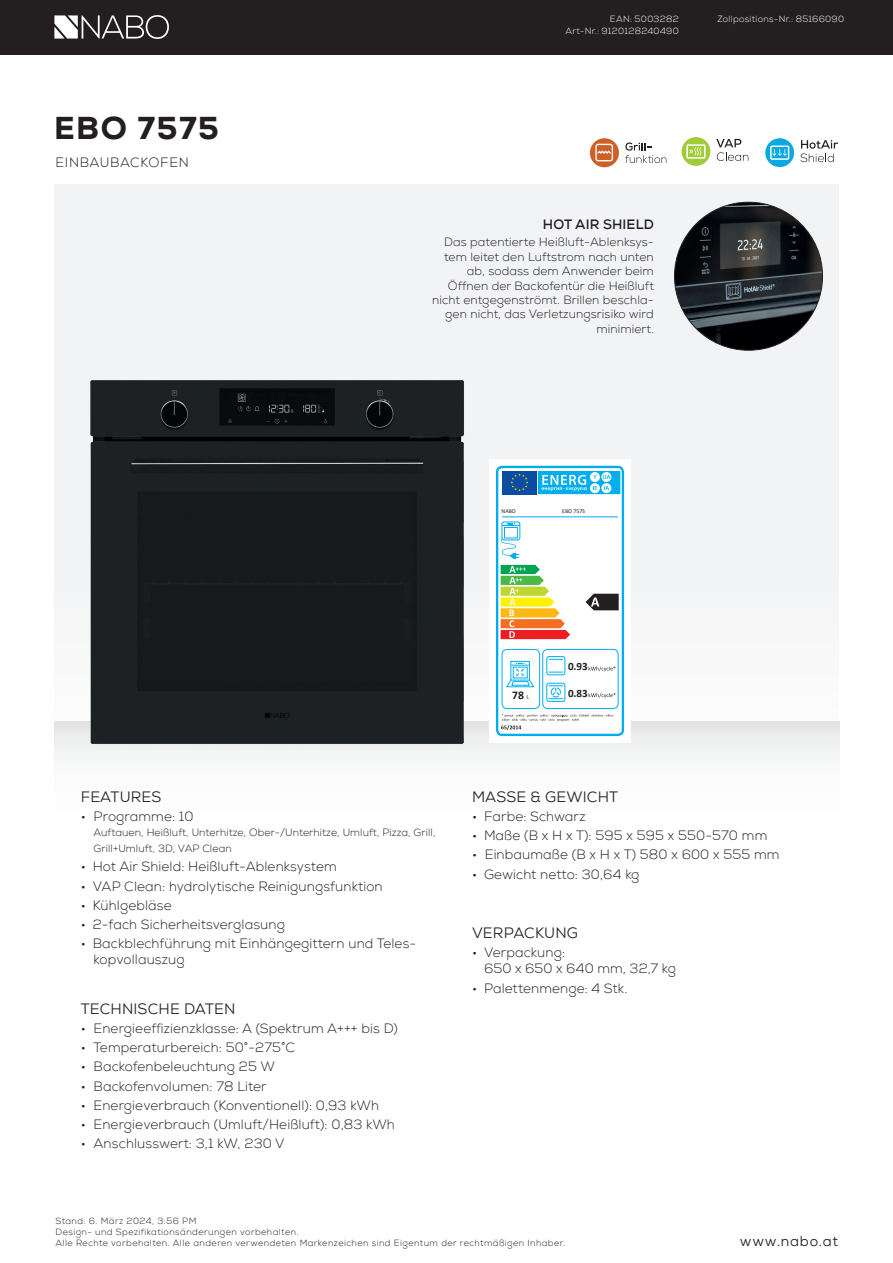
<style>
.page{position:relative;width:893px;height:1263px;background:#fff}
.page>*{position:absolute;margin:0;border:0;box-sizing:border-box;transform-origin:0 0}
.t1{font:800 31.5px "Nexa";letter-spacing:.05em;color:#231f20}
.t2{font:15px "Nexa";letter-spacing:.01em;color:#231f20}
.t3{font:14.1px "Nexa";letter-spacing:.05em;color:#231f20}
.t4{font:300 13.5px/16.2px "Nexa";letter-spacing:.01em;color:#231f20}
.t5{font:300 13.5px "Nexa";letter-spacing:.05em;color:#231f20}
.t6{font:700 13.5px "Nexa";letter-spacing:.01em;color:#231f20}
.t7{font:300 12px/14.4px "Nexa";letter-spacing:.01em;color:#231f20;text-align:right}
.t8{font:700 11.7px "Calibri";color:#231f20}
.t9{font:700 11.1px "Calibri";color:#231f20}
.t10{font:300 10.5px/16.2px "Nexa";letter-spacing:.01em;color:#231f20}
.t11{font:300 9px/10.8px "Nexa";letter-spacing:.05em;color:#231f20}
.t12{font:300 9px/12px "Nexa";letter-spacing:.035em;color:#fff;text-align:right}
.t13{font:5.85px "Calibri";color:#231f20}
</style>
<div class="page">
<div style="left:0;top:0;width:893px;height:54px;background:#231f20"></div>
<svg style="left:54px;top:15px;width:115px;height:24px"></svg>
<div style="left:54px;top:184px;width:785px;height:568px;background:#f2f3f4"></div>
<div style="left:54px;top:721px;width:785px;height:165px;background:#fdfefe"></div>
<img style="left:65px;top:380px;width:424px;height:372px">
<img style="left:674px;top:202px;width:148px;height:148px;border-radius:74px">
<svg style="left:800px;top:140px;width:38px;height:22px"></svg>
<svg style="left:765px;top:138px;width:29px;height:29px"></svg>
<svg style="left:770px;top:146px;width:19px;height:14px"></svg>
<svg style="left:716px;top:139px;width:32px;height:22px"></svg>
<div style="left:682px;top:137px;width:28px;height:29px;background:#a1cc3a;border-radius:50%"></div>
<svg style="left:686px;top:144px;width:20px;height:15px"></svg>
<svg style="left:625px;top:143px;width:41px;height:20px"></svg>
<svg style="left:590px;top:138px;width:29px;height:29px"></svg>
<svg style="left:595px;top:144px;width:18px;height:17px"></svg>
<div style="left:489px;top:460px;width:141px;height:282px;background:#fff"></div>
<div style="left:489px;top:459px;width:142px;height:283px;border:1px solid #fff"></div>
<div style="left:496px;top:466px;width:128px;height:270px;border:2px solid #00aeef;border-radius:5px"></div>
<svg style="left:538px;top:471px;width:82px;height:23px;background:#47c4f3"></svg>
<div style="left:502px;top:471px;width:35px;height:23px;background:#0d4da1"></div>
<svg style="left:511px;top:473px;width:17px;height:18px"></svg>
<hr style="left:502px;top:516px;width:116px;height:1px;background:#00aeef">
<div style="left:502px;top:521px;width:18px;height:19px;border:1px solid #00aeef;border-radius:2px"></div>
<svg style="left:501px;top:523px;width:19px;height:36px"></svg>
<svg style="left:501px;top:565px;width:69px;height:74px"></svg>
<svg style="left:586px;top:594px;width:33px;height:16px"></svg>
<div style="left:502px;top:649px;width:38px;height:60px;border:1px solid #00aeef;border-radius:5px"></div>
<div style="left:510px;top:661px;width:20px;height:19px;border:1px solid #00aeef"></div>
<svg style="left:506px;top:663px;width:28px;height:25px"></svg>
<div style="left:542px;top:649px;width:77px;height:60px;border:1px solid #00aeef;border-radius:5px"></div>
<div style="left:546px;top:656px;width:19px;height:19px;border:1px solid #00aeef;border-radius:2px"></div>
<svg style="left:549px;top:659px;width:14px;height:1px"></svg>
<svg style="left:548px;top:672px;width:15px;height:1px"></svg>
<div style="left:546px;top:683px;width:19px;height:19px;border:1px solid #00aeef;border-radius:2px"></div>
<svg style="left:548px;top:685px;width:15px;height:14px"></svg>
<svg style="left:589px;top:666px;width:26px;height:5px"></svg>
<svg style="left:589px;top:693px;width:26px;height:5px"></svg>
<svg style="left:501px;top:714px;width:112px;height:16px"></svg>
<h1 class="t1" style="left:54px;top:108px;width:166px">EBO 7575</h1>
<p class="t5" style="left:56px;top:154px;width:135px">EINBAUBACKOFEN</p>
<p class="t12" style="left:565px;top:14px;width:115px">EAN: 5003282<br>Art-Nr.: 9120128240490</p>
<p class="t12" style="left:717px;top:14px;width:128px">Zollpositions-Nr.: 85166090</p>
<p class="t6" style="left:543px;top:216px;width:112px">HOT AIR SHIELD</p>
<p class="t7" style="left:432px;top:235px;width:223px">Das patentierte Heißluft-Ablenksys&shy;tem leitet den Luftstrom nach unten ab, sodass dem Anwender beim Öffnen der Backofentür die Heißluft nicht entgegenströmt. Brillen beschla&shy;gen nicht, das Verletzungsrisiko wird minimiert.</p>
<p class="t13" style="left:502px;top:507px;width:16px">NABO</p>
<p class="t13" style="left:562px;top:507px;width:25px">EBO 7575</p>
<p class="t8" style="left:512px;top:687px;width:13px">78</p>
<p class="t9" style="left:568px;top:660px;width:21px">0.93</p>
<p class="t9" style="left:568px;top:686px;width:21px">0.83</p>
<p class="t2" style="left:81px;top:787px;width:82px">FEATURES</p>
<p class="t4" style="left:81px;top:809px;width:114px">• Programme: 10</p>
<p class="t10" style="left:94px;top:824px;width:343px">Auftauen, Heißluft, Unterhitze, Ober-/Unterhitze, Umluft, Pizza, Grill,<br>Grill+Umluft, 3D, VAP Clean</p>
<p class="t4" style="left:81px;top:859px;width:257px">• Hot Air Shield: Heißluft-Ablenksystem</p>
<p class="t4" style="left:81px;top:878px;width:303px">• VAP Clean: hydrolytische Reinigungsfunktion</p>
<p class="t4" style="left:81px;top:897px;width:92px">• Kühlgebläse</p>
<p class="t4" style="left:81px;top:917px;width:206px">• 2-fach Sicherheitsverglasung</p>
<p class="t4" style="left:94px;top:936px;width:324px;text-indent:-13px">• Backblechführung mit Einhängegittern und Teles&shy;kopvollauszug</p>
<p class="t2" style="left:81px;top:999px;width:156px">TECHNISCHE DATEN</p>
<p class="t4" style="left:81px;top:1020px;width:319px">• Energieeffizienzklasse: A (Spektrum A+++ bis D)</p>
<p class="t4" style="left:81px;top:1040px;width:216px">• Temperaturbereich: 50°-275°C</p>
<p class="t4" style="left:81px;top:1059px;width:196px">• Backofenbeleuchtung 25 W</p>
<p class="t4" style="left:81px;top:1078px;width:187px">• Backofenvolumen: 78 Liter</p>
<p class="t4" style="left:81px;top:1097px;width:300px">• Energieverbrauch (Konventionell): 0,93 kWh</p>
<p class="t4" style="left:81px;top:1116px;width:315px">• Energieverbrauch (Umluft/Heißluft): 0,83 kWh</p>
<p class="t4" style="left:81px;top:1136px;width:205px">• Anschlusswert: 3,1 kW, 230 V</p>
<p class="t2" style="left:472px;top:787px;width:148px">MASSE &amp; GEWICHT</p>
<p class="t4" style="left:472px;top:809px;width:115px">• Farbe: Schwarz</p>
<p class="t4" style="left:472px;top:828px;width:297px">• Maße (B x H x T): 595 x 595 x 550-570 mm</p>
<p class="t4" style="left:472px;top:847px;width:309px">• Einbaumaße (B x H x T) 580 x 600 x 555 mm</p>
<p class="t4" style="left:472px;top:866px;width:169px">• Gewicht netto: 30,64 kg</p>
<p class="t2" style="left:472px;top:923px;width:108px">VERPACKUNG</p>
<p class="t4" style="left:484px;top:945px;width:193px;text-indent:-12px">• Verpackung:<br>650 x 650 x 640 mm, 32,7 kg</p>
<p class="t4" style="left:472px;top:980px;width:157px">• Palettenmenge: 4 Stk.</p>
<p class="t11" style="left:56px;top:1216px;width:512px">Stand: 6. März 2024, 3:56 PM<br>Design- und Spezifikationsänderungen vorbehalten.<br>Alle Rechte vorbehalten. Alle anderen verwendeten Markenzeichen sind Eigentum der rechtmäßigen Inhaber.</p>
<p class="t3" style="left:740px;top:1232px;width:100px">www.nabo.at</p>
</div>
